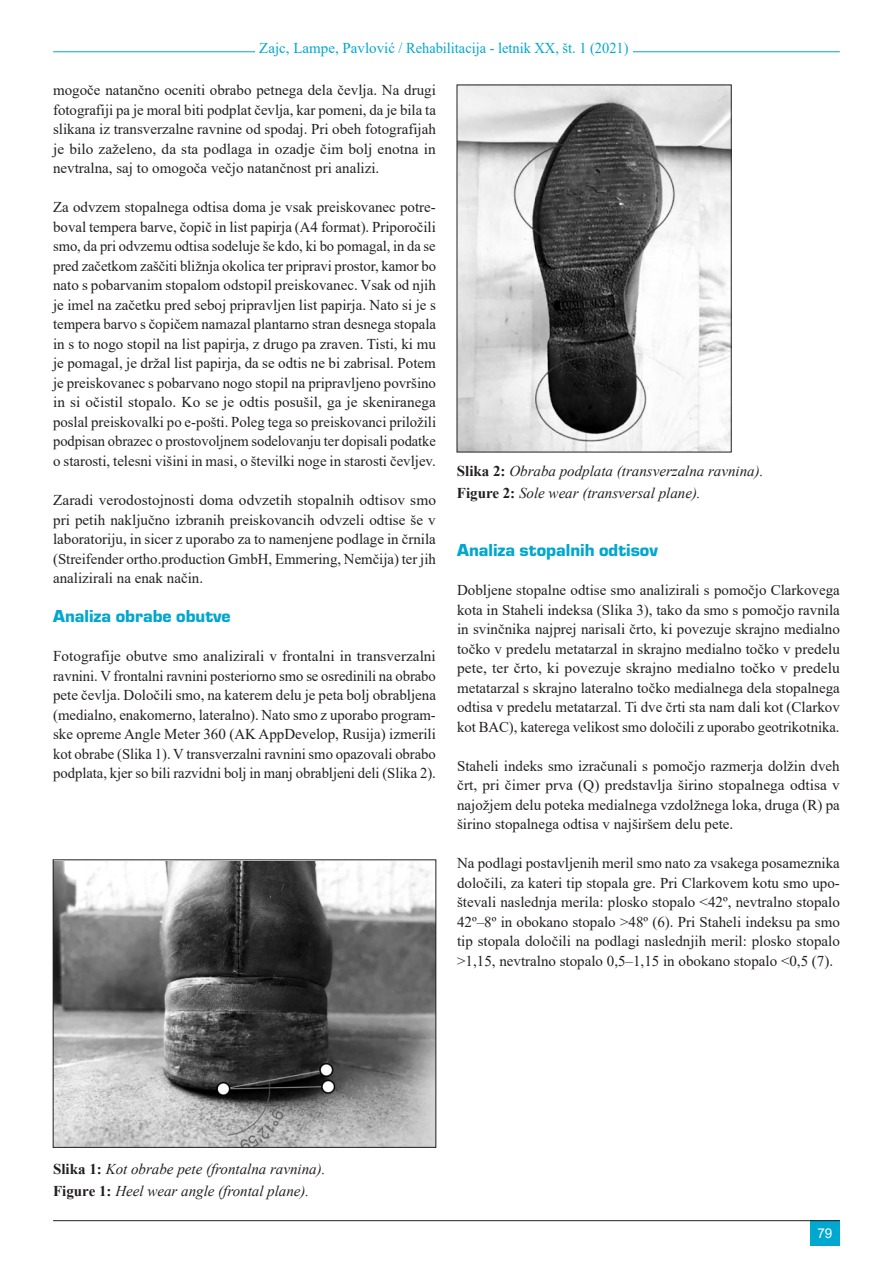
<style>
.page{position:relative;width:893px;height:1263px;background:#fff}
.page>*{position:absolute;margin:0;border:0;box-sizing:border-box;transform-origin:0 0}
.t1{font:18px "Eurostile TEE Blac";color:#00a7cf}
.t2{font:15px/19.5px "Times New Roman";color:#231f20;text-align:justify}
.t3{font:italic 15px/22.2px "Times New Roman";color:#231f20}
.t4{font:15px "Times New Roman";color:#00a7cf}
.t5{font:13.5px "Arial";color:#fff}
.s1{font-weight:700;font-style:normal}
</style>
<div class="page">
<img style="left:55px;top:862px;width:379px;height:283px">
<div style="left:53px;top:860px;width:383px;height:287px;border:1px solid #231f20"></div>
<img style="left:459px;top:87px;width:270px;height:363px">
<hr style="left:53px;top:52px;width:787px;height:1px;background:#00a7cf">
<div style="left:255px;top:36px;width:378px;height:24px;background:#fff"></div>
<div style="left:810px;top:1220px;width:30px;height:26px;background:#00a7cf"></div>
<hr style="left:53px;top:1220px;width:787px;height:1px;background:#231f20">
<p class="t4" style="left:259px;top:37px;width:371px">Zajc, Lampe, Pavlović / Rehabilitacija - letnik XX, št. 1 (2021)</p>
<p class="t2" style="left:53px;top:80px;width:384px">mogoče natančno oceniti obrabo petnega dela čevlja. Na drugi fotografiji pa je moral biti podplat čevlja, kar pomeni, da je bila ta slikana iz transverzalne ravnine od spodaj. Pri obeh fotografijah je bilo zaželeno, da sta podlaga in ozadje čim bolj enotna in nevtralna, saj to omogoča večjo natančnost pri analizi.</p>
<p class="t2" style="left:53px;top:197px;width:384px">Za odvzem stopalnega odtisa doma je vsak preiskovanec potre&shy;boval tempera barve, čopič in list papirja (A4 format). Priporočili smo, da pri odvzemu odtisa sodeluje še kdo, ki bo pomagal, in da se pred začetkom zaščiti bližnja okolica ter pripravi prostor, kamor bo nato s pobarvanim stopalom odstopil preiskovanec. Vsak od njih je imel na začetku pred seboj pripravljen list papirja. Nato si je s tempera barvo s čopičem namazal plantarno stran desnega stopala in s to nogo stopil na list papirja, z drugo pa zraven. Tisti, ki mu je pomagal, je držal list papirja, da se odtis ne bi zabrisal. Potem je preiskovanec s pobarvano nogo stopil na pripravljeno površino in si očistil stopalo. Ko se je odtis posušil, ga je skeniranega poslal preiskovalki po e-pošti. Poleg tega so preiskovanci priložili podpisan obrazec o prostovoljnem sodelovanju ter dopisali podatke o starosti, telesni višini in masi, o številki noge in starosti čevljev.</p>
<p class="t2" style="left:53px;top:490px;width:384px">Zaradi verodostojnosti doma odvzetih stopalnih odtisov smo pri petih naključno izbranih preiskovancih odvzeli odtise še v laboratoriju, in sicer z uporabo za to namenjene podlage in črnila (Streifender ortho.production GmbH, Emmering, Nemčija) ter jih analizirali na enak način.</p>
<p class="t1" style="left:53px;top:606px;width:179px">Analiza obrabe obutve</p>
<p class="t2" style="left:53px;top:646px;width:384px">Fotografije obutve smo analizirali v frontalni in transverzalni ravnini. V frontalni ravnini posteriorno smo se osredinili na obrabo pete čevlja. Določili smo, na katerem delu je peta bolj obrabljena (medialno, enakomerno, lateralno). Nato smo z uporabo program&shy;ske opreme Angle Meter 360 (AK AppDevelop, Rusija) izmerili kot obrabe (Slika 1). V transverzalni ravnini smo opazovali obrabo podplata, kjer so bili razvidni bolj in manj obrabljeni deli (Slika 2).</p>
<p class="t3" style="left:457px;top:459px;width:308px"><span class="s1">Slika 2:</span> Obraba podplata (transverzalna ravnina).<br><span class="s1">Figure 2:</span> Sole wear (transversal plane).</p>
<p class="t1" style="left:457px;top:540px;width:202px">Analiza stopalnih odtisov</p>
<p class="t2" style="left:457px;top:580px;width:384px">Dobljene stopalne odtise smo analizirali s pomočjo Clarkovega kota in Staheli indeksa (Slika 3), tako da smo s pomočjo ravnila in svinčnika najprej narisali črto, ki povezuje skrajno medialno točko v predelu metatarzal in skrajno medialno točko v predelu pete, ter črto, ki povezuje skrajno medialno točko v predelu metatarzal s skrajno lateralno točko medialnega dela stopalnega odtisa v predelu metatarzal. Ti dve črti sta nam dali kot (Clarkov kot BAC), katerega velikost smo določili z uporabo geotrikotnika.</p>
<p class="t2" style="left:457px;top:755px;width:384px">Staheli indeks smo izračunali s pomočjo razmerja dolžin dveh črt, pri čimer prva (Q) predstavlja širino stopalnega odtisa v najožjem delu poteka medialnega vzdolžnega loka, druga (R) pa širino stopalnega odtisa v najširšem delu pete.</p>
<p class="t2" style="left:457px;top:853px;width:384px">Na podlagi postavljenih meril smo nato za vsakega posameznika določili, za kateri tip stopala gre. Pri Clarkovem kotu smo upo&shy;števali naslednja merila: plosko stopalo &lt;42º, nevtralno stopalo 42º–8º in obokano stopalo &gt;48º (6). Pri Staheli indeksu pa smo tip stopala določili na podlagi naslednjih meril: plosko stopalo &gt;1,15, nevtralno stopalo 0,5–1,15 in obokano stopalo &lt;0,5 (7).</p>
<p class="t3" style="left:53px;top:1157px;width:274px"><span class="s1">Slika 1:</span> Kot obrabe pete (frontalna ravnina).<br><span class="s1">Figure 1:</span> Heel wear angle (frontal plane).</p>
<p class="t5" style="left:817px;top:1224px;width:17px">79</p>
</div>
